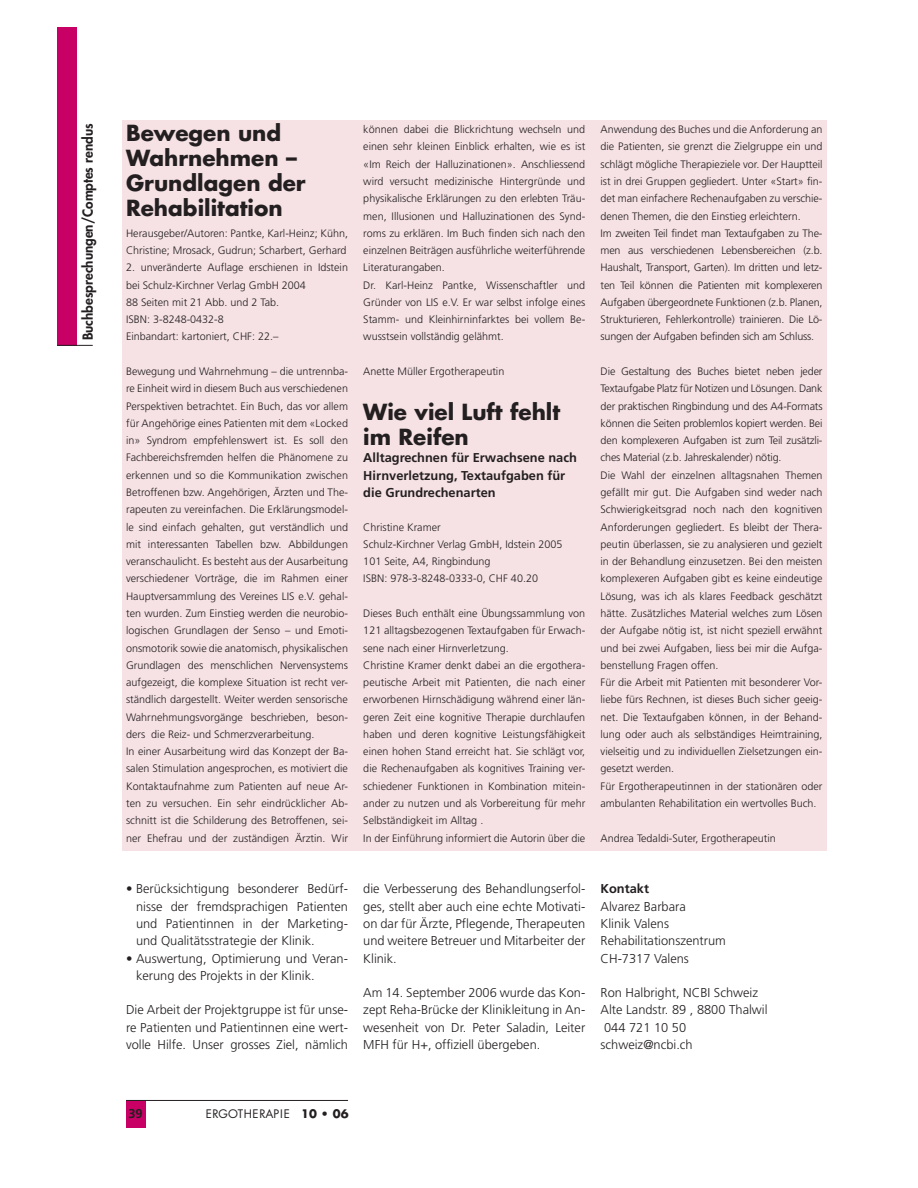
<style>
.page{position:relative;width:918px;height:1188px;background:#fff}
.page>*{position:absolute;margin:0;border:0;box-sizing:border-box;transform-origin:0 0}
.t1{font:700 21.6px/24.9px "Futura";color:#231f20}
.t2{font:800 13.5px "Futura";color:#231f20}
.t3{font:300 12.9px/17.2px "Frutiger";color:#231f20;text-align:justify}
.t4{font:700 12.9px/17.2px "Frutiger";color:#231f20}
.t5{font:11.55px "Futura";letter-spacing:.05em;color:#231f20}
.t6{font:300 10.8px/17.2px "Frutiger";color:#231f20}
.s1{font-weight:700}
</style>
<div class="page">
<div style="left:122px;top:120px;width:704px;height:730px;background:#f6e2e5"></div>
<div style="left:57px;top:27px;width:19px;height:319px;background:#c80066"></div>
<hr style="left:57px;top:345px;width:36px;height:1px;background:#231f20">
<div style="left:126px;top:1101px;width:19px;height:27px;background:#c80066"></div>
<hr style="left:126px;top:1100px;width:222px;height:1px;background:#231f20">
<p class="t2" style="left:81px;top:340px;width:218px;rotate:-90deg">Buchbesprechungen/Comptes rendus</p>
<h1 class="t1" style="left:126px;top:123px;width:181px">Bewegen und<br>Wahrnehmen –<br>Grundlagen der<br>Rehabilitation</h1>
<p class="t6" style="left:126px;top:225px;width:223px">Herausgeber/Autoren: Pantke, Karl-Heinz; Kühn,<br>Christine; Mrosack, Gudrun; Scharbert, Gerhard</p>
<p class="t6" style="left:126px;top:260px;width:223px">2. unveränderte Auflage erschienen in Idstein bei Schulz-Kirchner Verlag GmbH 2004<br>88 Seiten mit 21 Abb. und 2 Tab.<br>ISBN: 3-8248-0432-8<br>Einbandart: kartoniert, CHF: 22.–</p>
<p class="t6" style="left:126px;top:363px;width:223px">Bewegung und Wahrnehmung – die untrennba&shy;re Einheit wird in diesem Buch aus verschiedenen Perspektiven betrachtet. Ein Buch, das vor allem für Angehörige eines Patienten mit dem «Locked in» Syndrom empfehlenswert ist. Es soll den Fachbereichsfremden helfen die Phänomene zu erkennen und so die Kommunikation zwischen Betroffenen bzw. Angehörigen, Ärzten und The&shy;rapeuten zu vereinfachen. Die Erklärungsmodel&shy;le sind einfach gehalten, gut verständlich und mit interessanten Tabellen bzw. Abbildungen veranschaulicht. Es besteht aus der Ausarbeitung verschiedener Vorträge, die im Rahmen einer Hauptversammlung des Vereines LIS e.V. gehal&shy;ten wurden. Zum Einstieg werden die neurobio&shy;logischen Grundlagen der Senso – und Emoti&shy;onsmotorik sowie die anatomisch, physikalischen Grundlagen des menschlichen Nervensystems aufgezeigt, die komplexe Situation ist recht ver&shy;ständlich dargestellt. Weiter werden sensorische Wahrnehmungsvorgänge beschrieben, beson&shy;ders die Reiz- und Schmerzverarbeitung.<br>In einer Ausarbeitung wird das Konzept der Ba&shy;salen Stimulation angesprochen, es motiviert die Kontaktaufnahme zum Patienten auf neue Ar&shy;ten zu versuchen. Ein sehr eindrücklicher Ab&shy;schnitt ist die Schilderung des Betroffenen, sei&shy;ner Ehefrau und der zuständigen Ärztin. Wir</p>
<p class="t6" style="left:363px;top:122px;width:223px">können dabei die Blickrichtung wechseln und einen sehr kleinen Einblick erhalten, wie es ist «Im Reich der Halluzinationen». Anschliessend wird versucht medizinische Hintergründe und physikalische Erklärungen zu den erlebten Träu&shy;men, Illusionen und Halluzinationen des Synd&shy;roms zu erklären. Im Buch finden sich nach den einzelnen Beiträgen ausführliche weiterführende Literaturangaben.<br>Dr. Karl-Heinz Pantke, Wissenschaftler und Gründer von LIS e.V. Er war selbst infolge eines Stamm- und Kleinhirninfarktes bei vollem Be&shy;wusstsein vollständig gelähmt.</p>
<p class="t6" style="left:363px;top:363px;width:143px">Anette Müller Ergotherapeutin</p>
<h1 class="t1" style="left:363px;top:401px;width:198px">Wie viel Luft fehlt im Reifen</h1>
<p class="t4" style="left:363px;top:450px;width:215px">Alltagrechnen für Erwachsene nach<br>Hirnverletzung, Textaufgaben für die Grundrechenarten</p>
<p class="t6" style="left:363px;top:519px;width:201px">Christine Kramer<br>Schulz-Kirchner Verlag GmbH, Idstein 2005<br>101 Seite, A4, Ringbindung<br>ISBN: 978-3-8248-0333-0, CHF 40.20</p>
<p class="t6" style="left:363px;top:605px;width:223px">Dieses Buch enthält eine Übungssammlung von 121 alltagsbezogenen Textaufgaben für Erwach&shy;sene nach einer Hirnverletzung.<br>Christine Kramer denkt dabei an die ergothera&shy;peutische Arbeit mit Patienten, die nach einer erworbenen Hirnschädigung während einer län&shy;geren Zeit eine kognitive Therapie durchlaufen haben und deren kognitive Leistungsfähigkeit einen hohen Stand erreicht hat. Sie schlägt vor, die Rechenaufgaben als kognitives Training ver&shy;schiedener Funktionen in Kombination mitein&shy;ander zu nutzen und als Vorbereitung für mehr Selbständigkeit im Alltag .<br>In der Einführung informiert die Autorin über die</p>
<p class="t6" style="left:601px;top:122px;width:223px">Anwendung des Buches und die Anforderung an die Patienten, sie grenzt die Zielgruppe ein und schlägt mögliche Therapieziele vor. Der Hauptteil ist in drei Gruppen gegliedert. Unter «Start» fin&shy;det man einfachere Rechenaufgaben zu verschie&shy;denen Themen, die den Einstieg erleichtern.<br>Im zweiten Teil findet man Textaufgaben zu The&shy;men aus verschiedenen Lebensbereichen (z.b.<br>Haushalt, Transport, Garten). Im dritten und letz&shy;ten Teil können die Patienten mit komplexeren Aufgaben übergeordnete Funktionen (z.b. Planen, Strukturieren, Fehlerkontrolle) trainieren. Die Lö&shy;sungen der Aufgaben befinden sich am Schluss.</p>
<p class="t6" style="left:601px;top:363px;width:223px">Die Gestaltung des Buches bietet neben jeder Textaufgabe Platz für Notizen und Lösungen. Dank der praktischen Ringbindung und des A4-Formats können die Seiten problemlos kopiert werden. Bei den komplexeren Aufgaben ist zum Teil zusätzli&shy;ches Material (z.b. Jahreskalender) nötig.<br>Die Wahl der einzelnen alltagsnahen Themen gefällt mir gut. Die Aufgaben sind weder nach Schwierigkeitsgrad noch nach den kognitiven Anforderungen gegliedert. Es bleibt der Thera&shy;peutin überlassen, sie zu analysieren und gezielt in der Behandlung einzusetzen. Bei den meisten komplexeren Aufgaben gibt es keine eindeutige Lösung, was ich als klares Feedback geschätzt hätte. Zusätzliches Material welches zum Lösen der Aufgabe nötig ist, ist nicht speziell erwähnt und bei zwei Aufgaben, liess bei mir die Aufga&shy;benstellung Fragen offen.<br>Für die Arbeit mit Patienten mit besonderer Vor&shy;liebe fürs Rechnen, ist dieses Buch sicher geeig&shy;net. Die Textaufgaben können, in der Behand&shy;lung oder auch als selbständiges Heimtraining, vielseitig und zu individuellen Zielsetzungen ein&shy;gesetzt werden.<br>Für Ergotherapeutinnen in der stationären oder ambulanten Rehabilitation ein wertvolles Buch.</p>
<p class="t6" style="left:601px;top:830px;width:177px">Andrea Tedaldi-Suter, Ergotherapeutin</p>
<p class="t3" style="left:136px;top:881px;width:213px;text-indent:-10px">• Berücksichtigung besonderer Bedürf&shy;nisse der fremdsprachigen Patienten und Patientinnen in der Marketing&shy;und Qualitätsstrategie der Klinik.</p>
<p class="t3" style="left:136px;top:950px;width:213px;text-indent:-10px">• Auswertung, Optimierung und Veran&shy;kerung des Projekts in der Klinik.</p>
<p class="t3" style="left:126px;top:1002px;width:223px">Die Arbeit der Projektgruppe ist für unse&shy;re Patienten und Patientinnen eine wert&shy;volle Hilfe. Unser grosses Ziel, nämlich</p>
<p class="t3" style="left:363px;top:881px;width:223px">die Verbesserung des Behandlungserfol&shy;ges, stellt aber auch eine echte Motivati&shy;on dar für Ärzte, Pflegende, Therapeuten und weitere Betreuer und Mitarbeiter der Klinik.</p>
<p class="t3" style="left:363px;top:985px;width:223px">Am 14. September 2006 wurde das Kon&shy;zept Reha-Brücke der Klinikleitung in An&shy;wesenheit von Dr. Peter Saladin, Leiter MFH für H+, offiziell übergeben.</p>
<p class="t4" style="left:601px;top:881px;width:50px">Kontakt</p>
<p class="t3" style="left:601px;top:899px;width:127px;text-align:left">Alvarez Barbara<br>Klinik Valens<br>Rehabilitationszentrum<br>CH-7317 Valens</p>
<p class="t3" style="left:601px;top:985px;width:169px;text-align:left">Ron Halbright, NCBI Schweiz<br>Alte Landstr. 89 , 8800 Thalwil<br>044 721 10 50 schweiz@ncbi.ch</p>
<p class="t4" style="left:129px;top:1106px;width:16px">39</p>
<p class="t5" style="left:206px;top:1108px;width:144px">ERGOTHERAPIE <span class="s1">10 • 06</span></p>
</div>
